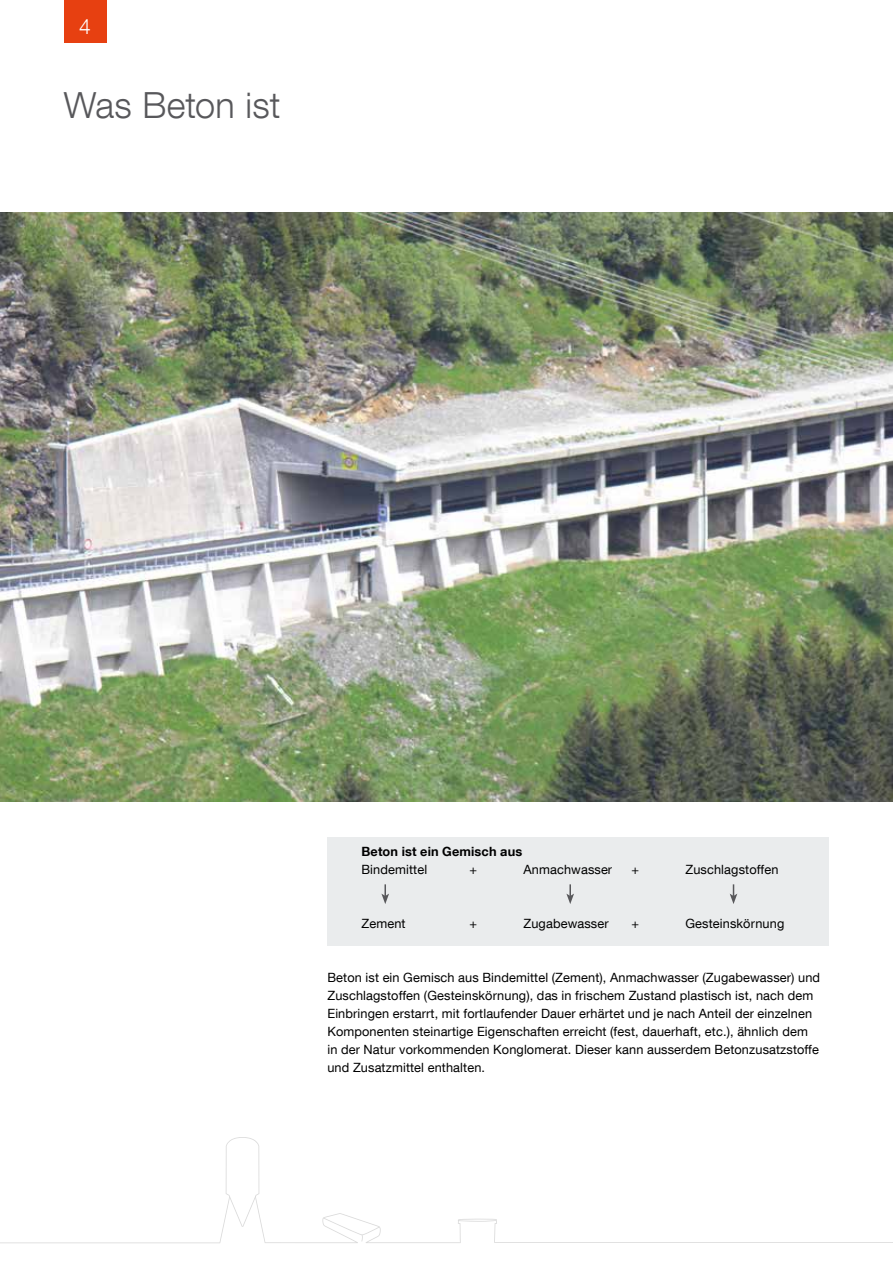
<style>
.page{position:relative;width:893px;height:1263px;background:#fff}
.page>*{position:absolute;margin:0;border:0;box-sizing:border-box;transform-origin:0 0}
.t1{font:300 36px "Helvetica Neue LT Com";letter-spacing:.005em;color:#58585b}
.t2{font:300 21px "Helvetica Neue LT Com";color:#fff}
.t3{font:12.75px/18px "Helvetica Neue LT Com";letter-spacing:.01em;color:#000}
.t4{font:700 12.75px "Helvetica Neue LT Com";letter-spacing:.01em;color:#000}
</style>
<div class="page">
<div style="left:64px;top:0;width:42px;height:43px;background:#e74011"></div>
<svg style="left:461px;top:1219px;width:432px;height:24px"></svg>
<svg style="left:0;top:1137px;width:461px;height:106px"></svg>
<svg style="left:323px;top:1217px;width:57px;height:24px"></svg>
<img style="left:0;top:213px;width:893px;height:589px">
<div style="left:327px;top:838px;width:502px;height:108px;background:#eaeced"></div>
<svg style="left:566px;top:884px;width:8px;height:20px"></svg>
<svg style="left:381px;top:884px;width:8px;height:20px"></svg>
<svg style="left:730px;top:884px;width:7px;height:20px"></svg>
<h2 class="t2" style="left:79px;top:13px;width:13px">4</h2>
<h1 class="t1" style="left:64px;top:83px;width:218px">Was Beton ist</h1>
<p class="t4" style="left:361px;top:843px;width:162px">Beton ist ein Gemisch aus</p>
<p class="t3" style="left:361px;top:860px;width:67px">Bindemittel</p>
<p class="t3" style="left:469px;top:860px;width:9px">+</p>
<p class="t3" style="left:523px;top:860px;width:90px">Anmachwasser</p>
<p class="t3" style="left:631px;top:860px;width:9px">+</p>
<p class="t3" style="left:685px;top:860px;width:94px">Zuschlagstoffen</p>
<p class="t3" style="left:361px;top:914px;width:46px">Zement</p>
<p class="t3" style="left:469px;top:914px;width:9px">+</p>
<p class="t3" style="left:523px;top:914px;width:87px">Zugabewasser</p>
<p class="t3" style="left:631px;top:914px;width:9px">+</p>
<p class="t3" style="left:685px;top:914px;width:100px">Gesteinskörnung</p>
<p class="t3" style="left:327px;top:968px;width:494px">Beton ist ein Gemisch aus Bindemittel (Zement), Anmachwasser (Zugabewasser) und Zuschlagstoffen (Gesteinskörnung), das in frischem Zustand plastisch ist, nach dem Einbringen erstarrt, mit fortlaufender Dauer erhärtet und je nach Anteil der einzelnen Komponenten steinartige Eigenschaften erreicht (fest, dauerhaft, etc.), ähnlich dem in der Natur vorkommenden Konglomerat. Dieser kann ausserdem Betonzusatzstoffe und Zusatzmittel enthalten.</p>
</div>
